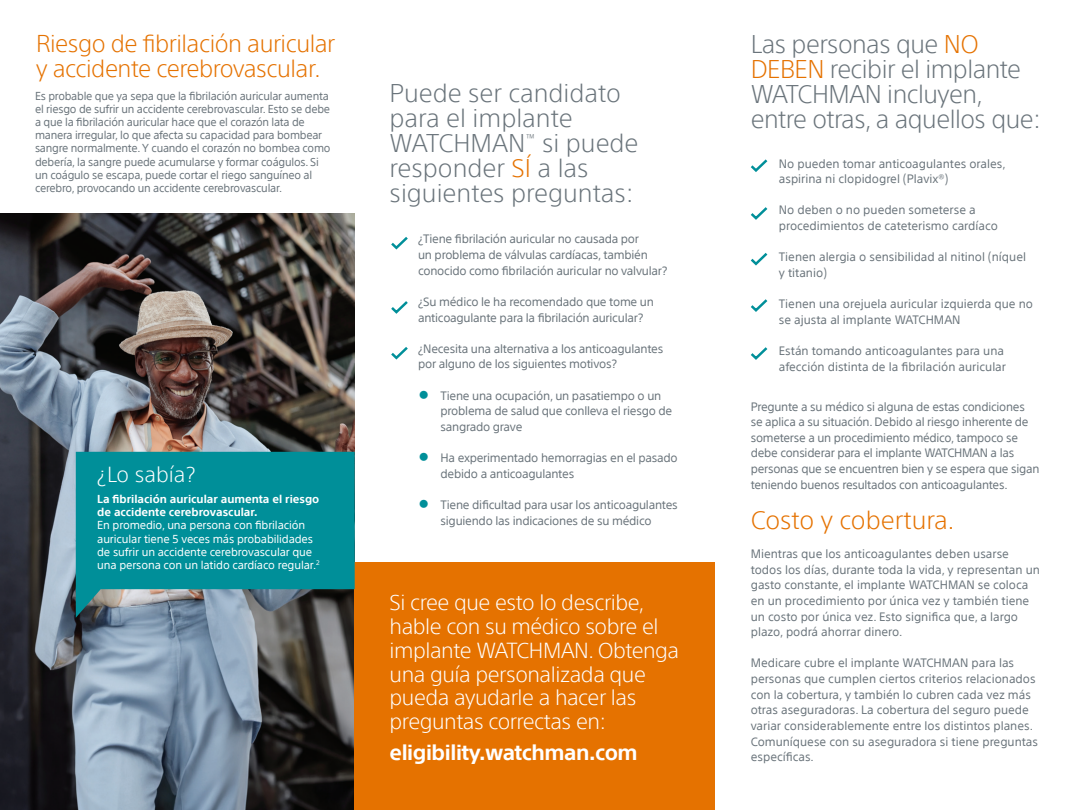
<style>
.page{position:relative;width:1075px;height:810px;background:#fff}
.page>*{position:absolute;margin:0;border:0;box-sizing:border-box;transform-origin:0 0}
.t1{font:300 25px/25px "SST";color:#6a747b}
.t2{font:300 25px/25px "SST";letter-spacing:-.02em;color:#6a747b}
.t3{font:300 25px "SST";color:#e57200}
.t4{font:300 23.75px/25px "SST";letter-spacing:-.02em;color:#e57200}
.t5{font:300 21.25px/23.8px "SST";letter-spacing:-.02em;color:#fff}
.t6{font:700 21.25px "SST";letter-spacing:-.02em;color:#fff}
.t7{font:11.88px/15.6px "SST";color:#6a747b}
.t8{font:11.88px/15.6px "SST";letter-spacing:-.02em;color:#6a747b}
.t9{font:11.25px/13.1px "SST";letter-spacing:-.02em;color:#6a747b}
.t10{font:11.25px/13.1px "SST";letter-spacing:-.01em;color:#fff}
.t11{font:700 11.25px/13.1px "SST";color:#fff}
.t12{font:300 10.88px "SST";color:#6a747b}
.s1{color:#e57200}
.s2{font-size:24.38px;color:#008f99}
</style>
<div class="page">
<img style="left:0;top:214px;width:354px;height:596px">
<div style="left:354px;top:562px;width:360px;height:248px;background:#e57200"></div>
<svg style="left:391px;top:237px;width:17px;height:13px"></svg>
<svg style="left:391px;top:301px;width:17px;height:13px"></svg>
<svg style="left:391px;top:347px;width:17px;height:13px"></svg>
<svg style="left:750px;top:159px;width:18px;height:13px"></svg>
<svg style="left:750px;top:207px;width:18px;height:13px"></svg>
<svg style="left:750px;top:253px;width:18px;height:13px"></svg>
<svg style="left:751px;top:299px;width:17px;height:13px"></svg>
<svg style="left:750px;top:347px;width:18px;height:13px"></svg>
<svg style="left:76px;top:452px;width:278px;height:166px;background:#138b95"></svg>
<p class="t4" style="left:36px;top:30px;width:300px">Riesgo de fibrilación auricular y accidente cerebrovascular.</p>
<p class="t9" style="left:35px;top:89px;width:297px">Es probable que ya sepa que la fibrilación auricular aumenta el riesgo de sufrir un accidente cerebrovascular. Esto se debe a que la fibrilación auricular hace que el corazón lata de manera irregular, lo que afecta su capacidad para bombear sangre normalmente. Y cuando el corazón no bombea como debería, la sangre puede acumularse y formar coágulos. Si un coágulo se escapa, puede cortar el riego sanguíneo al cerebro, provocando un accidente cerebrovascular.</p>
<p class="t5" style="left:97px;top:463px;width:100px">¿Lo sabía?</p>
<p class="t11" style="left:97px;top:493px;width:224px">La fibrilación auricular aumenta el riesgo de accidente cerebrovascular.</p>
<p class="t10" style="left:97px;top:519px;width:224px">En promedio, una persona con fibrilación auricular tiene 5 veces más probabilidades de sufrir un accidente cerebrovascular que una persona con un latido cardíaco regular.<sup>2</sup></p>
<p class="t1" style="left:389px;top:81px;width:233px">Puede ser candidato para el implante<br>WATCHMAN</p>
<p class="t1" style="left:389px;top:131px;width:250px;text-indent:152px">si puede responder <span class="s1">SÍ</span> a las siguientes preguntas:</p>
<p class="t8" style="left:418px;top:231px;width:251px">¿Tiene fibrilación auricular no causada por<br>un problema de válvulas cardíacas, también conocido como fibrilación auricular no valvular?</p>
<p class="t8" style="left:418px;top:294px;width:237px">¿Su médico le ha recomendado que tome un anticoagulante para la fibrilación auricular?</p>
<p class="t8" style="left:418px;top:341px;width:247px">¿Necesita una alternativa a los anticoagulantes por alguno de los siguientes motivos?</p>
<p class="t8" style="left:440px;top:388px;width:233px;text-indent:-22px"><span class="s2">•</span> Tiene una ocupación, un pasatiempo o un problema de salud que conlleva el riesgo de sangrado grave</p>
<p class="t8" style="left:440px;top:450px;width:239px;text-indent:-22px"><span class="s2">•</span> Ha experimentado hemorragias en el pasado debido a anticoagulantes</p>
<p class="t8" style="left:418px;top:497px;width:261px;text-align:center"><span class="s2">•</span> Tiene dificultad para usar los anticoagulantes siguiendo las indicaciones de su médico</p>
<p class="t12" style="left:525px;top:132px;width:12px">™</p>
<p class="t5" style="left:389px;top:591px;width:291px">Si cree que esto lo describe, hable con su médico sobre el implante WATCHMAN. Obtenga una guía personalizada que pueda ayudarle a hacer las preguntas correctas en:</p>
<p class="t6" style="left:389px;top:740px;width:250px">eligibility.watchman.com</p>
<p class="t2" style="left:750px;top:31px;width:292px">Las personas que <span class="s1">NO<br>DEBEN</span> recibir el implante<br>WATCHMAN incluyen, entre otras, a aquellos que:</p>
<p class="t7" style="left:778px;top:155px;width:228px">No pueden tomar anticoagulantes orales, aspirina ni clopidogrel (Plavix®)</p>
<p class="t7" style="left:778px;top:202px;width:220px">No deben o no pueden someterse a procedimientos de cateterismo cardíaco</p>
<p class="t7" style="left:778px;top:249px;width:249px">Tienen alergia o sensibilidad al nitinol (níquel y titanio)</p>
<p class="t7" style="left:778px;top:296px;width:255px">Tienen una orejuela auricular izquierda que no se ajusta al implante WATCHMAN</p>
<p class="t7" style="left:778px;top:343px;width:229px">Están tomando anticoagulantes para una afección distinta de la fibrilación auricular</p>
<p class="t8" style="left:750px;top:398px;width:290px">Pregunte a su médico si alguna de estas condiciones se aplica a su situación. Debido al riesgo inherente de someterse a un procedimiento médico, tampoco se debe considerar para el implante WATCHMAN a las personas que se encuentren bien y se espera que sigan teniendo buenos resultados con anticoagulantes.</p>
<p class="t3" style="left:750px;top:506px;width:205px">Costo y cobertura.</p>
<p class="t7" style="left:750px;top:546px;width:291px">Mientras que los anticoagulantes deben usarse todos los días, durante toda la vida, y representan un gasto constante, el implante WATCHMAN se coloca en un procedimiento por única vez y también tiene un costo por única vez. Esto significa que, a largo plazo, podrá ahorrar dinero.</p>
<p class="t7" style="left:750px;top:655px;width:289px">Medicare cubre el implante WATCHMAN para las personas que cumplen ciertos criterios relacionados con la cobertura, y también lo cubren cada vez más otras aseguradoras. La cobertura del seguro puede variar considerablemente entre los distintos planes.<br>Comuníquese con su aseguradora si tiene preguntas específicas.</p>
</div>
